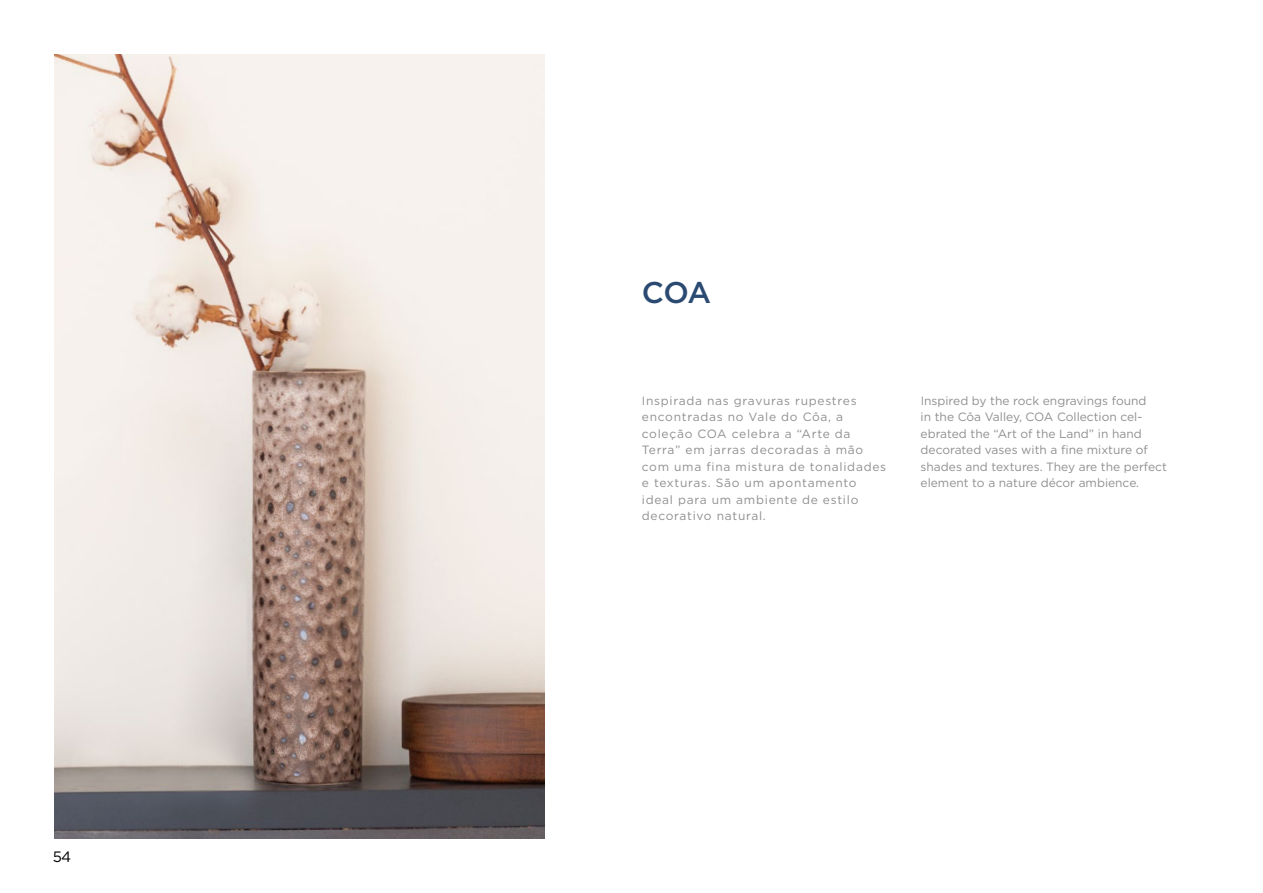
<style>
.page{position:relative;width:1263px;height:893px;background:#fff}
.page>*{position:absolute;margin:0;border:0;box-sizing:border-box;transform-origin:0 0}
.t1{font:500 30px "Gotham";color:#2b4a72}
.t2{font:15px "Gotham";color:#000}
.t3{font:12px/16.5px "Gotham";letter-spacing:.06em;color:#908f8f}
.t4{font:12px/16.5px "Gotham";color:#908f8f}
</style>
<div class="page">
<img style="left:54px;top:54px;width:490px;height:785px">
<p class="t2" style="left:53px;top:847px;width:20px">54</p>
<h1 class="t1" style="left:642px;top:272px;width:71px">COA</h1>
<p class="t3" style="left:642px;top:392px;width:246px">Inspirada nas gravuras rupestres encontradas no Vale do Côa, a coleção COA celebra a “Arte da<br>Terra” em jarras decoradas à mão com uma fina mistura de tonalidades e texturas. São um apontamento ideal para um ambiente de estilo decorativo natural.</p>
<p class="t4" style="left:920px;top:392px;width:248px">Inspired by the rock engravings found<br>in the Côa Valley, COA Collection cel&shy;ebrated the “Art of the Land” in hand decorated vases with a fine mixture of shades and textures. They are the perfect element to a nature décor ambience.</p>
</div>
